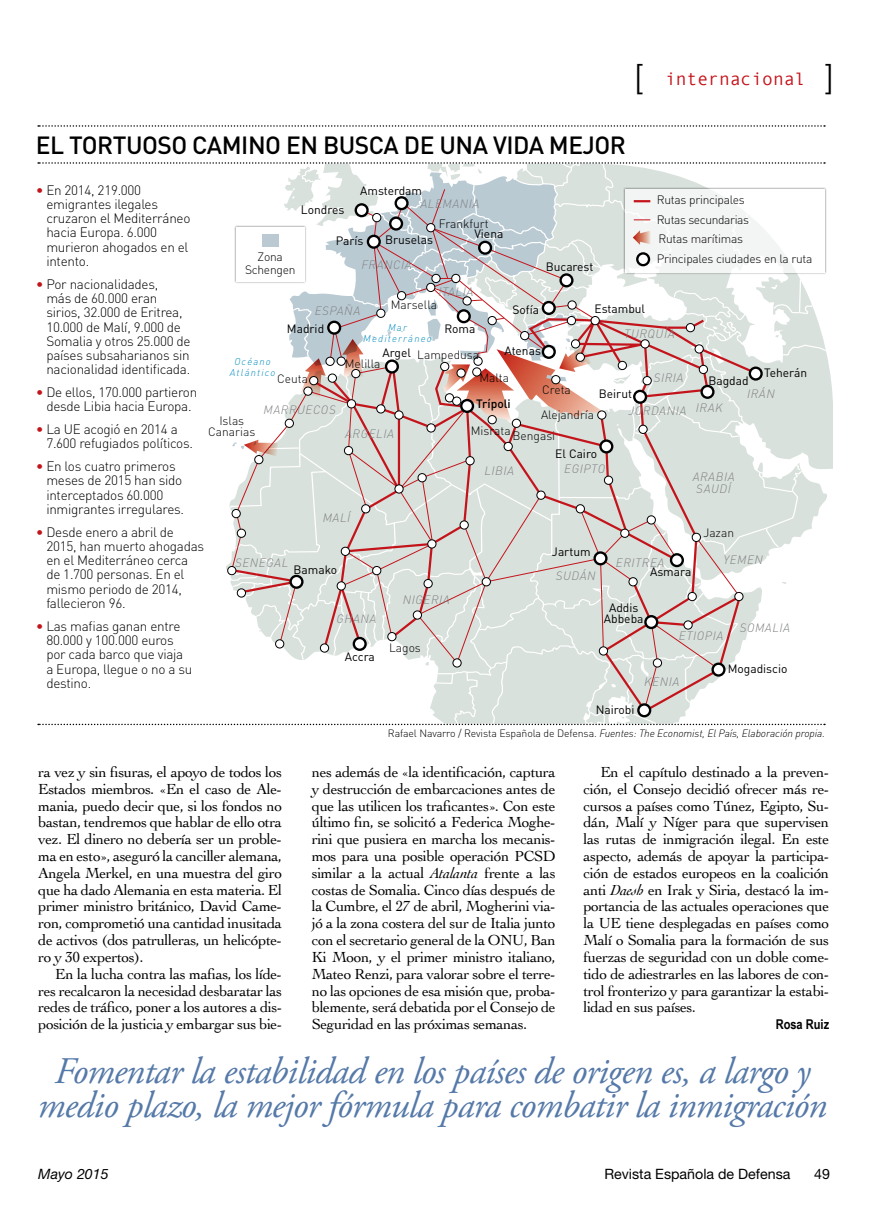
<style>
.page{position:relative;width:893px;height:1217px;background:#fff}
.page>*{position:absolute;margin:0;border:0;box-sizing:border-box;transform-origin:0 0}
.t1{font:italic 37.5px/34.5px "Adobe Garamond Pro";letter-spacing:-.02em;color:#5579a8;text-align:center}
.t2{font:500 24.6px "DIN";letter-spacing:-.02em;color:#000}
.t3{font:18px "Monotypecom";color:#c4141b}
.t4{font:15.3px/16.8px "Cochin";letter-spacing:-.025em;color:#000;text-align:justify}
.t5{font:14.25px "Helvetica Neue";color:#000}
.t6{font:italic 14.25px "Helvetica Neue";color:#000}
.t7{font:300 13.5px/14.2px "DIN";letter-spacing:-.02em;color:#000}
.t8{font:700 13.5px "Arial Narrow";color:#000}
.t9{font:300 12px/19.2px "DIN";letter-spacing:-.01em;color:#000;text-align:center}
.t10{font:12px/10.5px "DIN";color:#000;text-align:center}
.t11{font:italic 300 12px/12px "DIN";letter-spacing:.05em;color:#808284;text-align:center}
.t12{font:500 12px "DIN";color:#000}
.t13{font:italic 300 10.5px "DIN";color:#000}
.t14{font:italic 300 9.9px/10.5px "DIN";color:#008bbf;text-align:center}
.s1{font-family:"Helvetica Neue";font-weight:300;font-size:33px;color:#000}
.s2{font-family:"European Pi Three";font-weight:400;font-size:12px;color:#c4141b}
.s3{font-style:normal}
.s4{font-style:italic}
</style>
<div class="page">
<svg style="left:38px;top:125px;width:787px;height:2px"></svg>
<svg style="left:38px;top:162px;width:795px;height:563px"></svg>
<svg style="left:637px;top:253px;width:12px;height:12px"></svg>
<div style="left:636px;top:252px;width:14px;height:14px;border:2px solid #000;border-radius:50%"></div>
<div style="left:262px;top:234px;width:17px;height:12px;background:#bbcad2"></div>
<p class="t3" style="left:635px;top:69px;width:200px"><span class="s1">[</span> internacional <span class="s1">]</span></p>
<h2 class="t2" style="left:36px;top:129px;width:592px">EL TORTUOSO CAMINO EN BUSCA DE UNA VIDA MEJOR</h2>
<p class="t7" style="left:46px;top:182px;width:146px;text-indent:-11px"><span class="s2">O</span> En 2014, 219.000 emigrantes ilegales cruzaron el Mediterráneo hacia Europa. 6.000 murieron ahogados en el intento.</p>
<p class="t7" style="left:46px;top:276px;width:146px;text-indent:-11px"><span class="s2">O</span> Por nacionalidades,<br>más de 60.000 eran sirios, 32.000 de Eritrea,<br>10.000 de Malí, 9.000 de<br>Somalia y otros 25.000 de países subsaharianos sin nacionalidad identificada.</p>
<p class="t7" style="left:36px;top:385px;width:163px;text-align:center"><span class="s2">O</span> De ellos, 170.000 partieron desde Libia hacia Europa.</p>
<p class="t7" style="left:46px;top:422px;width:148px;text-indent:-11px"><span class="s2">O</span> La UE acogió en 2014 a<br>7.600 refugiados políticos.</p>
<p class="t7" style="left:46px;top:459px;width:139px;text-indent:-11px"><span class="s2">O</span> En los cuatro primeros meses de 2015 han sido interceptados 60.000 inmigrantes irregulares.</p>
<p class="t7" style="left:46px;top:524px;width:159px;text-indent:-11px"><span class="s2">O</span> Desde enero a abril de<br>2015, han muerto ahogadas en el Mediterráneo cerca de 1.700 personas. En el mismo periodo de 2014, fallecieron 96.</p>
<p class="t7" style="left:46px;top:618px;width:148px;text-indent:-11px"><span class="s2">O</span> Las mafias ganan entre<br>80.000 y 100.000 euros por cada barco que viaja a Europa, llegue o no a su destino.</p>
<p class="t10" style="left:360px;top:185px;width:64px">Amsterdam</p>
<p class="t9" style="left:657px;top:190px;width:94px;text-align:left">Rutas principales<br>Rutas secundarias<br>Rutas marítimas</p>
<p class="t9" style="left:657px;top:249px;width:157px">Principales ciudades en la ruta</p>
<p class="t11" style="left:420px;top:198px;width:61px">ALEMANIA</p>
<p class="t10" style="left:301px;top:204px;width:45px">Londres</p>
<p class="t9" style="left:439px;top:214px;width:51px">Frankfurt</p>
<p class="t10" style="left:474px;top:228px;width:31px">Viena</p>
<p class="t10" style="left:385px;top:234px;width:49px">Bruselas</p>
<p class="t10" style="left:336px;top:235px;width:29px">París</p>
<p class="t9" style="left:245px;top:250px;width:52px;line-height:12.8px">Zona<br>Schengen</p>
<p class="t11" style="left:361px;top:258px;width:52px">FRANCIA</p>
<p class="t10" style="left:546px;top:261px;width:49px">Bucarest</p>
<p class="t11" style="left:438px;top:286px;width:36px">ITALIA</p>
<p class="t9" style="left:391px;top:295px;width:48px">Marsella</p>
<p class="t10" style="left:595px;top:303px;width:52px">Estambul</p>
<p class="t11" style="left:315px;top:305px;width:47px">ESPAÑA</p>
<p class="t10" style="left:513px;top:304px;width:28px">Sofía</p>
<p class="t14" style="left:363px;top:322px;width:70px">MAR<br>MEDITERRÁNEO</p>
<p class="t10" style="left:287px;top:323px;width:39px">Madrid</p>
<p class="t10" style="left:444px;top:323px;width:33px">Roma</p>
<p class="t11" style="left:624px;top:327px;width:52px">TURQUÍA</p>
<p class="t10" style="left:504px;top:345px;width:38px">Atenas</p>
<p class="t10" style="left:383px;top:347px;width:30px">Argel</p>
<p class="t9" style="left:417px;top:345px;width:63px">Lampedusa</p>
<p class="t14" style="left:230px;top:356px;width:47px">OCÉANO<br>ATLÁNTICO</p>
<p class="t9" style="left:345px;top:354px;width:37px">Melilla</p>
<p class="t10" style="left:764px;top:367px;width:45px">Teherán</p>
<p class="t11" style="left:654px;top:371px;width:31px">SIRIA</p>
<p class="t9" style="left:479px;top:368px;width:31px">Malta</p>
<p class="t9" style="left:277px;top:368px;width:32px">Ceuta</p>
<p class="t10" style="left:708px;top:375px;width:42px">Bagdad</p>
<p class="t9" style="left:542px;top:380px;width:30px">Creta</p>
<p class="t11" style="left:747px;top:387px;width:29px">IRÁN</p>
<p class="t10" style="left:599px;top:388px;width:35px">Beirut</p>
<p class="t12" style="left:476px;top:396px;width:36px">TRÍPOLI</p>
<p class="t11" style="left:696px;top:401px;width:28px">IRAK</p>
<p class="t11" style="left:263px;top:404px;width:74px">MARRUECOS</p>
<p class="t11" style="left:629px;top:404px;width:59px">JORDANIA</p>
<p class="t9" style="left:541px;top:405px;width:55px">Alejandría</p>
<p class="t9" style="left:208px;top:415px;width:49px;line-height:10.5px">Islas<br>Canarias</p>
<p class="t9" style="left:471px;top:423px;width:86px">Misrata Bengasi</p>
<p class="t11" style="left:345px;top:427px;width:50px">ARGELIA</p>
<p class="t10" style="left:555px;top:447px;width:43px">El Cairo</p>
<p class="t11" style="left:484px;top:464px;width:31px">LIBIA</p>
<p class="t11" style="left:564px;top:463px;width:42px">EGIPTO</p>
<p class="t11" style="left:693px;top:470px;width:43px">ARABIA<br>SAUDÍ</p>
<p class="t11" style="left:323px;top:511px;width:29px">MALÍ</p>
<p class="t9" style="left:703px;top:522px;width:32px">Jazan</p>
<p class="t10" style="left:552px;top:546px;width:40px">Jartum</p>
<p class="t11" style="left:723px;top:553px;width:41px">YEMEN</p>
<p class="t11" style="left:235px;top:556px;width:55px">SENEGAL</p>
<p class="t11" style="left:616px;top:556px;width:50px">ERITREA</p>
<p class="t10" style="left:294px;top:563px;width:45px">Bamako</p>
<p class="t10" style="left:650px;top:566px;width:43px">Asmara</p>
<p class="t11" style="left:556px;top:569px;width:41px">SUDÁN</p>
<p class="t11" style="left:403px;top:593px;width:48px">NIGERIA</p>
<p class="t10" style="left:604px;top:602px;width:41px">Addis<br>Abbeba</p>
<p class="t11" style="left:336px;top:612px;width:41px">GHANA</p>
<p class="t11" style="left:740px;top:621px;width:52px">SOMALIA</p>
<p class="t11" style="left:679px;top:629px;width:46px">ETIOPIA</p>
<p class="t9" style="left:389px;top:638px;width:33px">Lagos</p>
<p class="t10" style="left:345px;top:650px;width:32px">Accra</p>
<p class="t10" style="left:728px;top:662px;width:61px">Mogadiscio</p>
<p class="t11" style="left:644px;top:675px;width:37px">KENIA</p>
<p class="t10" style="left:596px;top:704px;width:40px">Nairobi</p>
<p class="t13" style="left:388px;top:727px;width:438px"><span class="s3">Rafael Navarro / Revista Española de Defensa.</span> FUENTES: THE ECONOMIST, EL PAÍS, ELABORACIÓN PROPIA.</p>
<p class="t4" style="left:38px;top:762px;width:245px">ra vez y sin fisuras, el apoyo de todos los Estados miembros. «En el caso de Ale&shy;mania, puedo decir que, si los fondos no bastan, tendremos que hablar de ello otra vez. El dinero no debería ser un proble&shy;ma en esto», aseguró la canciller alemana, Angela Merkel, en una muestra del giro que ha dado Alemania en esta materia. El primer ministro británico, David Came&shy;ron, comprometió una cantidad inusitada de activos (dos patrulleras, un helicópte&shy;ro y 30 expertos).</p>
<p class="t4" style="left:38px;top:964px;width:245px;text-indent:17px">En la lucha contra las mafias, los líde&shy;res recalcaron la necesidad desbaratar las redes de tráfico, poner a los autores a dis&shy;posición de la justicia y embargar sus bie-</p>
<p class="t4" style="left:312px;top:762px;width:245px">nes además de «la identificación, captura y destrucción de embarcaciones antes de que las utilicen los traficantes». Con este último fin, se solicitó a Federica Moghe&shy;rini que pusiera en marcha los mecanis&shy;mos para una posible operación PCSD similar a la actual <span class="s4">Atalanta</span> frente a las costas de Somalia. Cinco días después de la Cumbre, el 27 de abril, Mogherini via&shy;jó a la zona costera del sur de Italia junto con el secretario general de la ONU, Ban Ki Moon, y el primer ministro italiano, Mateo Renzi, para valorar sobre el terre&shy;no las opciones de esa misión que, proba&shy;blemente, será debatida por el Consejo de Seguridad en las próximas semanas.</p>
<p class="t4" style="left:583px;top:762px;width:247px;text-indent:17px">En el capítulo destinado a la preven&shy;ción, el Consejo decidió ofrecer más re&shy;cursos a países como Túnez, Egipto, Su&shy;dán, Malí y Níger para que supervisen las rutas de inmigración ilegal. En este aspecto, además de apoyar la participa&shy;ción de estados europeos en la coalición anti <span class="s4">Daesh</span> en Irak y Siria, destacó la im&shy;portancia de las actuales operaciones que la UE tiene desplegadas en países como Malí o Somalia para la formación de sus fuerzas de seguridad con un doble come&shy;tido de adiestrarles en las labores de con&shy;trol fronterizo y para garantizar la estabi&shy;lidad en sus países.</p>
<p class="t8" style="left:776px;top:1013px;width:55px">Rosa Ruiz</p>
<h1 class="t1" style="left:38px;top:1054px;width:791px">Fomentar la estabilidad en los países de origen es, a largo y medio plazo, la mejor fórmula para combatir la inmigración</h1>
<p class="t6" style="left:38px;top:1164px;width:72px">Mayo 2015</p>
<p class="t5" style="left:604px;top:1164px;width:188px">Revista Española de Defensa</p>
<p class="t5" style="left:814px;top:1164px;width:17px">49</p>
</div>
